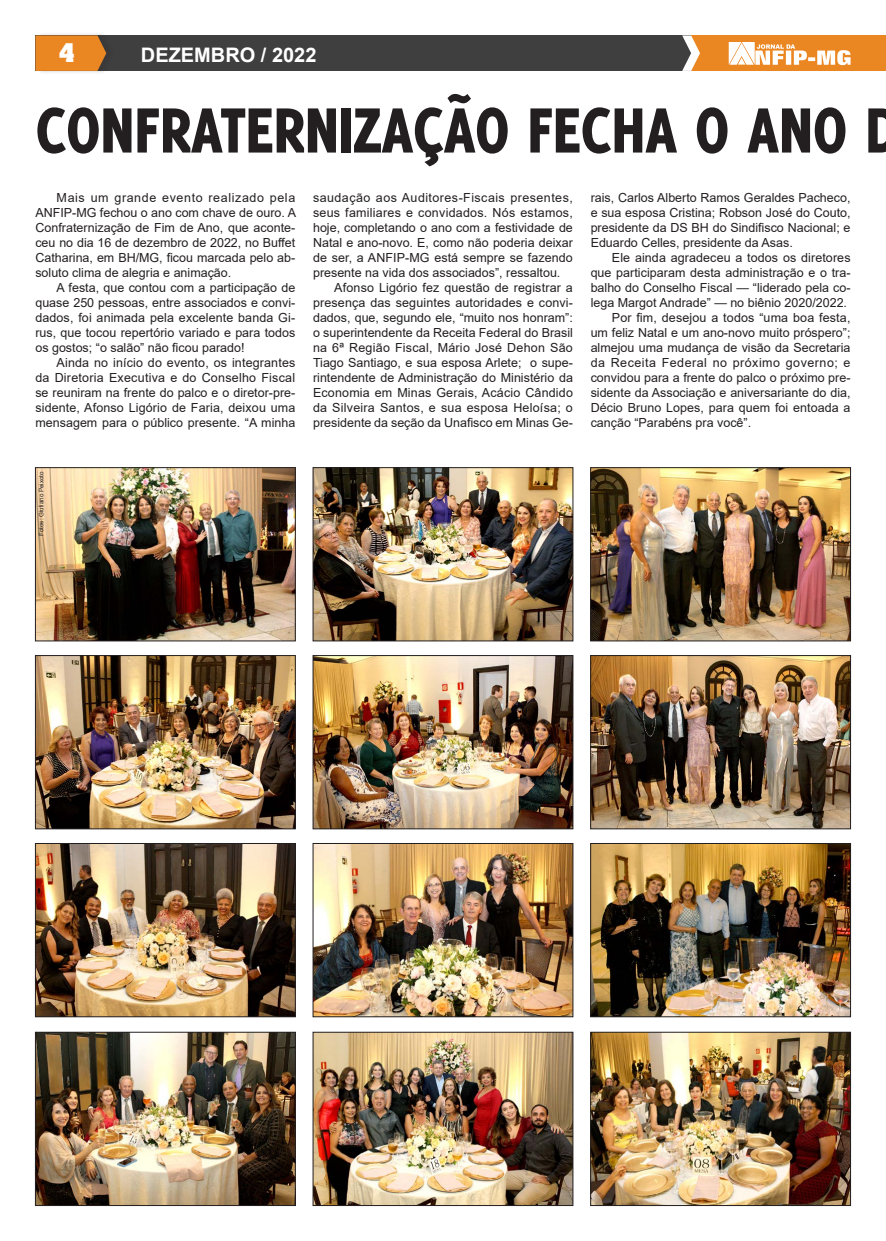
<style>
.page{position:relative;width:886px;height:1241px;background:#fff}
.page>*{position:absolute;margin:0;border:0;box-sizing:border-box;transform-origin:0 0}
.TÍTULO{font:800 70px "Delicious";letter-spacing:-.01em;color:#231f20;scale:.9 1}
.t1{font:700 25px "Aachen BT";color:#fff}
.t2{font:700 20px "Arial";color:#fff}
.Corpo_do_texto{font:12.5px/15px "Arial";color:#231f20;text-align:justify}
.Corpo_do_texto-2{font:6.25px "Arial";color:#231f20}
</style>
<div class="page">
<div style="left:35px;top:35px;width:658px;height:36px;background:#403f40"></div>
<div style="left:691px;top:35px;width:195px;height:36px;background:#eb8723"></div>
<svg style="left:729px;top:43px;width:121px;height:22px"></svg>
<img style="left:37px;top:469px;width:257px;height:170px">
<div style="left:35px;top:467px;width:261px;height:174px;border:1px solid #231f20"></div>
<img style="left:315px;top:469px;width:256px;height:170px">
<div style="left:313px;top:467px;width:260px;height:174px;border:1px solid #231f20"></div>
<img style="left:592px;top:469px;width:257px;height:170px">
<div style="left:590px;top:467px;width:261px;height:174px;border:1px solid #231f20"></div>
<img style="left:37px;top:657px;width:257px;height:170px">
<div style="left:35px;top:655px;width:261px;height:174px;border:1px solid #231f20"></div>
<img style="left:315px;top:657px;width:256px;height:170px">
<div style="left:313px;top:655px;width:260px;height:174px;border:1px solid #231f20"></div>
<img style="left:592px;top:657px;width:257px;height:170px">
<div style="left:590px;top:655px;width:261px;height:174px;border:1px solid #231f20"></div>
<img style="left:37px;top:845px;width:257px;height:169px">
<div style="left:35px;top:843px;width:261px;height:173px;border:1px solid #231f20"></div>
<img style="left:37px;top:1033px;width:257px;height:170px">
<div style="left:35px;top:1031px;width:261px;height:174px;border:1px solid #231f20"></div>
<img style="left:315px;top:845px;width:256px;height:169px">
<div style="left:313px;top:843px;width:260px;height:173px;border:1px solid #231f20"></div>
<img style="left:315px;top:1033px;width:256px;height:170px">
<div style="left:313px;top:1031px;width:260px;height:174px;border:1px solid #231f20"></div>
<img style="left:592px;top:845px;width:257px;height:169px">
<div style="left:590px;top:843px;width:261px;height:173px;border:1px solid #231f20"></div>
<img style="left:592px;top:1033px;width:257px;height:170px">
<div style="left:590px;top:1031px;width:261px;height:174px;border:1px solid #231f20"></div>
<svg style="left:682px;top:35px;width:18px;height:36px"></svg>
<div style="left:37px;top:32px;width:78px;height:43px;background:#231f20;opacity:.2"></div>
<svg style="left:35px;top:35px;width:71px;height:36px;background:#dd8024"></svg>
<p class="t1" style="left:58px;top:37px;width:18px">4</p>
<p class="t2" style="left:141px;top:40px;width:177px">DEZEMBRO / 2022</p>
<p class="TÍTULO" style="left:35px;top:89px;width:961px">CONFRATERNIZAÇÃO FECHA O ANO D</p>
<p class="Corpo_do_texto" style="left:35px;top:190px;width:262px;text-indent:21px">Mais um grande evento realizado pela ANFIP-MG fechou o ano com chave de ouro. A Confraternização de Fim de Ano, que aconte&shy;ceu no dia 16 de dezembro de 2022, no Buffet Catharina, em BH/MG, ficou marcada pelo ab&shy;soluto clima de alegria e animação.</p>
<p class="Corpo_do_texto" style="left:35px;top:280px;width:261px;text-indent:21px">A festa, que contou com a participação de quase 250 pessoas, entre associados e convi&shy;dados, foi animada pela excelente banda Gi&shy;rus, que tocou repertório variado e para todos os gostos; “o salão” não ficou parado!</p>
<p class="Corpo_do_texto" style="left:35px;top:355px;width:262px;text-indent:21px">Ainda no início do evento, os integrantes da Diretoria Executiva e do Conselho Fiscal se reuniram na frente do palco e o diretor-pre&shy;sidente, Afonso Ligório de Faria, deixou uma mensagem para o público presente. “A minha</p>
<p class="Corpo_do_texto" style="left:591px;top:190px;width:261px">rais, Carlos Alberto Ramos Geraldes Pacheco, e sua esposa Cristina; Robson José do Couto, presidente da DS BH do Sindifisco Nacional; e Eduardo Celles, presidente da Asas.</p>
<p class="Corpo_do_texto" style="left:591px;top:250px;width:261px;text-indent:21px">Ele ainda agradeceu a todos os diretores que participaram desta administração e o tra&shy;balho do Conselho Fiscal — “liderado pela co&shy;lega Margot Andrade” — no biênio 2020/2022.</p>
<p class="Corpo_do_texto" style="left:591px;top:310px;width:261px;text-indent:21px">Por fim, desejou a todos “uma boa festa, um feliz Natal e um ano-novo muito próspero”; almejou uma mudança de visão da Secretaria da Receita Federal no próximo governo; e convidou para a frente do palco o próximo pre&shy;sidente da Associação e aniversariante do dia, Décio Bruno Lopes, para quem foi entoada a canção “Parabéns pra você”.</p>
<p class="Corpo_do_texto" style="left:313px;top:190px;width:261px">saudação aos Auditores-Fiscais presentes, seus familiares e convidados. Nós estamos, hoje, completando o ano com a festividade de Natal e ano-novo. E, como não poderia deixar de ser, a ANFIP-MG está sempre se fazendo presente na vida dos associados”, ressaltou.</p>
<p class="Corpo_do_texto" style="left:313px;top:280px;width:261px;text-indent:21px">Afonso Ligório fez questão de registrar a presença das seguintes autoridades e convi&shy;dados, que, segundo ele, “muito nos honram”: o superintendente da Receita Federal do Brasil na 6ª Região Fiscal, Mário José Dehon São Tiago Santiago, e sua esposa Arlete; o supe&shy;rintendente de Administração do Ministério da Economia em Minas Gerais, Acácio Cândido da Silveira Santos, e sua esposa Heloísa; o presidente da seção da Unafisco em Minas Ge-</p>
<p class="Corpo_do_texto-2" style="left:37px;top:536px;width:66px;rotate:-90deg">Fotos: Giuliano Peixoto</p>
</div>
